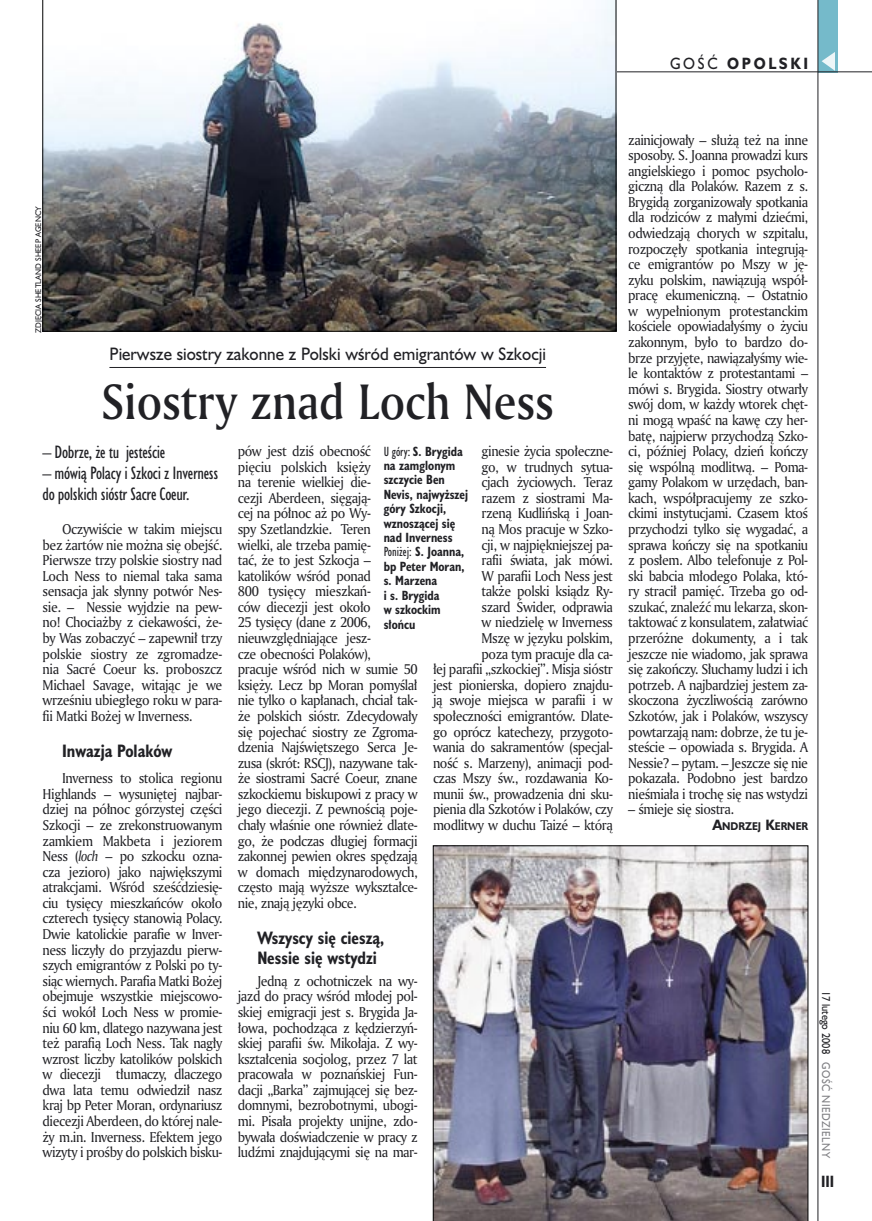
<style>
.page{position:relative;width:872px;height:1221px;background:#fff}
.page>*{position:absolute;margin:0;border:0;box-sizing:border-box;transform-origin:0 0}
._05a_tytyl_AmMd_32_pt{font:48px "Amerigo Md PL";color:#212125;scale:.9 1}
._06-4_lead_lokal_HuCn_11_pt{font:16.5px/21px "Humanst 521 Cn PL";letter-spacing:-.02em;color:#212125}
._04-3_nadtytul_lokal{font:16.5px "Humanst 521 PL";color:#212125;scale:.94 1}
._04_srodtytul_HuCB_11_pt{font:700 16.5px/19.8px "Humanst 521 Cn PL";color:#212125;scale:.94 1}
._15b_temat_prawo{font:700 15px "Humanst 521 PL";letter-spacing:.2em;color:#212125;scale:.9 1}
._17_pagina_prawa{font:700 15px "Humanst 521 Cn PL";color:#212125;scale:.94 1}
._01_body_tekst{font:13.8px/15.6px "Amerigo PL";letter-spacing:-.035em;color:#212125;text-align:justify;scale:.94 1}
._09_podpis_zdjecia_HuCnB{font:700 12.3px/14.4px "Humanst 521 Cn PL";color:#212125;scale:.94 1}
._19a_data_prawa_GOSC{font:10.5px "Humanst 521 PL";letter-spacing:.05em;color:#7f7f83;scale:.9 1}
._19_data_prawa{font:10.5px "Humanst 521 PL";color:#212125;scale:.9 1}
._12a_autor_na_koncu_HuBd{font:700 10.35px "Humanst 521 PL";color:#212125;scale:.9 1}
._09a_autor_zdjecia_Hu_5_pt{font:7.5px "Humanst 521 PL";color:#212125;scale:.94 1}
.s1{font-weight:400}
.s2{font-style:italic}
.s3{font-size:13.8px}
</style>
<div class="page">
<div style="left:818px;top:0;width:19px;height:72px;background:#75baca"></div>
<svg style="left:821px;top:52px;width:14px;height:19px"></svg>
<hr style="left:817px;top:0;width:1px;height:1220px;background:#212125">
<hr style="left:425px;top:72px;width:447px;height:1px;background:#212125">
<hr style="left:109px;top:367px;width:437px;height:1px;background:#212125">
<svg style="left:43px;top:0;width:573px;height:331px"></svg>
<img style="left:433px;top:845px;width:375px;height:375px">
<p class="_15b_temat_prawo" style="left:670px;top:53px;width:155px"><span class="s1">GOŚĆ</span> OPOLSKI</p>
<p class="_09a_autor_zdjecia_Hu_5_pt" style="left:33px;top:333px;width:137px;rotate:-90deg">ZDJĘCIA SHETLAND SHEEP AGENCY</p>
<p class="_04-3_nadtytul_lokal" style="left:109px;top:343px;width:466px">Pierwsze siostry zakonne z Polski wśród emigrantów w Szkocji</p>
<p class="_05a_tytyl_AmMd_32_pt" style="left:101px;top:370px;width:504px">Siostry znad Loch Ness</p>
<p class="_06-4_lead_lokal_HuCn_11_pt" style="left:43px;top:441px;width:124px">– Dobrze, że tu jesteście</p>
<p class="_06-4_lead_lokal_HuCn_11_pt" style="left:43px;top:462px;width:177px">– mówią Polacy i Szkoci z Inverness do polskich sióstr Sacre Coeur.</p>
<p class="_01_body_tekst" style="left:43px;top:521px;width:193px;text-indent:20px">Oczywiście w takim miejscu bez żartów nie można się obejść.<br>Pierwsze trzy polskie siostry nad Loch Ness to niemal taka sama sensacja jak słynny potwór Nes&shy;sie. – Nessie wyjdzie na pew&shy;no! Chociażby z ciekawości, że&shy;by Was zobaczyć – zapewnił trzy polskie siostry ze zgromadze&shy;nia Sacré Coeur ks. proboszcz Michael Savage, witając je we wrześniu ubiegłego roku w para&shy;fii Matki Bożej w Inverness.</p>
<p class="_04_srodtytul_HuCB_11_pt" style="left:62px;top:740px;width:119px">Inwazja Polaków</p>
<p class="_01_body_tekst" style="left:43px;top:770px;width:193px;text-indent:20px">Inverness to stolica regionu Highlands – wysuniętej najbar&shy;dziej na północ górzystej części Szkocji – ze zrekonstruowanym zamkiem Makbeta i jeziorem Ness (<span class="s2">loch</span> – po szkocku ozna&shy;cza jezioro) jako największymi atrakcjami. Wśród sześćdziesię&shy;ciu tysięcy mieszkańców około czterech tysięcy stanowią Polacy.<br>Dwie katolickie parafie w Inver&shy;ness liczyły do przyjazdu pierw&shy;szych emigrantów z Polski po ty&shy;siąc wiernych. Parafia Matki Bożej obejmuje wszystkie miejscowo&shy;ści wokół Loch Ness w promie&shy;niu 60 km, dlatego nazywana jest też parafią Loch Ness. Tak nagły wzrost liczby katolików polskich w diecezji tłumaczy, dlaczego dwa lata temu odwiedził nasz kraj bp Peter Moran, ordynariusz diecezji Aberdeen, do której nale&shy;ży m.in. Inverness. Efektem jego wizyty i prośby do polskich bisku-</p>
<p class="_01_body_tekst" style="left:238px;top:443px;width:193px;text-align:left">pów jest dziś obecność<br>pięciu polskich księży<br>na terenie wielkiej die-<br>cezji Aberdeen, sięgają-<br>cej na północ aż po Wy-<br>spy Szetlandzkie. Teren<br>wielki, ale trzeba pamię-<br>tać, że to jest Szkocja – katolików wśród ponad<br>800 tysięcy mieszkań-<br>ców diecezji jest około<br>25 tysięcy (dane z 2006, nieuwzględniające jesz-<br>cze obecności Polaków),<br>pracuje wśród nich w sumie 50 księży. Lecz bp Moran pomyślał nie tylko o kapłanach, chciał tak&shy;że polskich sióstr. Zdecydowały się pojechać siostry ze Zgroma&shy;dzenia Najświętszego Serca Je&shy;zusa (skrót: RSCJ), nazywane tak&shy;że siostrami Sacré Coeur, znane szkockiemu biskupowi z pracy w jego diecezji. Z pewnością poje&shy;chały właśnie one również dlate&shy;go, że podczas długiej formacji zakonnej pewien okres spędzają w domach międzynarodowych, często mają wyższe wykształce&shy;nie, znają języki obce.</p>
<p class="_04_srodtytul_HuCB_11_pt" style="left:257px;top:927px;width:137px">Wszyscy się cieszą,<br>Nessie się wstydzi</p>
<p class="_01_body_tekst" style="left:238px;top:972px;width:193px;text-indent:20px">Jedną z ochotniczek na wy&shy;jazd do pracy wśród młodej pol&shy;skiej emigracji jest s. Brygida Ja&shy;łowa, pochodząca z kędzierzyń&shy;skiej parafii św. Mikołaja. Z wy&shy;kształcenia socjolog, przez 7 lat pracowała w poznańskiej Fun&shy;dacji „Barka” zajmującej się bez&shy;domnymi, bezrobotnymi, ubogi&shy;mi. Pisała projekty unijne, zdo&shy;bywała doświadczenie w pracy z ludźmi znajdującymi się na mar-</p>
<p class="_01_body_tekst" style="left:433px;top:443px;width:193px;text-align:right">ginesie życia społeczne-<br>go, w trudnych sytua-<br>cjach życiowych. Teraz<br>razem z siostrami Ma-<br>rzeną Kudlińską i Joan-<br>ną Mos pracuje w Szko-<br>cji, w najpiękniejszej pa-<br>rafii świata, jak mówi.<br>W parafii Loch Ness jest<br>także polski ksiądz Ry-<br>szard Świder, odprawia<br>w niedzielę w Inverness<br>Mszę w języku polskim,<br>poza tym pracuje dla ca-<br>łej parafii „szkockiej”. Misja sióstr jest pionierska, dopiero znajdu&shy;ją swoje miejsca w parafii i w społeczności emigrantów. Dlate&shy;go oprócz katechezy, przygoto&shy;wania do sakramentów (specjal&shy;ność s. Marzeny), animacji pod&shy;czas Mszy św., rozdawania Ko&shy;munii św., prowadzenia dni sku&shy;pienia dla Szkotów i Polaków, czy modlitwy w duchu Taizé – którą</p>
<p class="_09_podpis_zdjecia_HuCnB" style="left:384px;top:443px;width:91px"><span class="s1">U góry:</span> S. Brygida na zamglonym szczycie Ben<br>Nevis, najwyższej góry Szkocji, wznoszącej się nad Inverness</p>
<p class="_09_podpis_zdjecia_HuCnB" style="left:384px;top:544px;width:87px"><span class="s1">Poniżej:</span> S. Joanna, bp Peter Moran, s. Marzena<br>i s. Brygida<br>w szkockim słońcu</p>
<p class="_01_body_tekst" style="left:628px;top:131px;width:193px">zainicjowały – służą też na inne sposoby. S. Joanna prowadzi kurs angielskiego i pomoc psycholo&shy;giczną dla Polaków. Razem z s.<br>Brygidą zorganizowały spotkania dla rodziców z małymi dziećmi, odwiedzają chorych w szpitalu, rozpoczęły spotkania integrują&shy;ce emigrantów po Mszy w ję&shy;zyku polskim, nawiązują współ&shy;pracę ekumeniczną. – Ostatnio w wypełnionym protestanckim kościele opowiadałyśmy o życiu zakonnym, było to bardzo do&shy;brze przyjęte, nawiązałyśmy wie&shy;le kontaktów z protestantami – mówi s. Brygida. Siostry otwarły swój dom, w każdy wtorek chęt&shy;ni mogą wpaść na kawę czy her&shy;batę, najpierw przychodzą Szko&shy;ci, później Polacy, dzień kończy się wspólną modlitwą. – Poma&shy;gamy Polakom w urzędach, ban&shy;kach, współpracujemy ze szko&shy;ckimi instytucjami. Czasem ktoś przychodzi tylko się wygadać, a sprawa kończy się na spotkaniu z posłem. Albo telefonuje z Pol&shy;ski babcia młodego Polaka, któ&shy;ry stracił pamięć. Trzeba go od&shy;szukać, znaleźć mu lekarza, skon&shy;taktować z konsulatem, załatwiać przeróżne dokumenty, a i tak jeszcze nie wiadomo, jak sprawa się zakończy. Słuchamy ludzi i ich potrzeb. A najbardziej jestem za&shy;skoczona życzliwością zarówno Szkotów, jak i Polaków, wszyscy powtarzają nam: dobrze, że tu je&shy;steście – opowiada s. Brygida. A Nessie? – pytam. – Jeszcze się nie pokazała. Podobno jest bardzo nieśmiała i trochę się nas wstydzi</p>
<p class="_01_body_tekst" style="left:628px;top:801px;width:114px">– śmieje się siostra.</p>
<p class="_12a_autor_na_koncu_HuBd" style="left:712px;top:819px;width:108px"><span class="s3">A</span>NDRZEJ <span class="s3">K</span>ERNER</p>
<p class="_19_data_prawa" style="left:833px;top:990px;width:72px;rotate:90deg">17 lutego 2008</p>
<p class="_19a_data_prawa_GOSC" style="left:833px;top:1062px;width:108px;rotate:90deg">GOŚĆ NIEDZIELNY</p>
<p class="_17_pagina_prawa" style="left:821px;top:1171px;width:15px">III</p>
</div>
